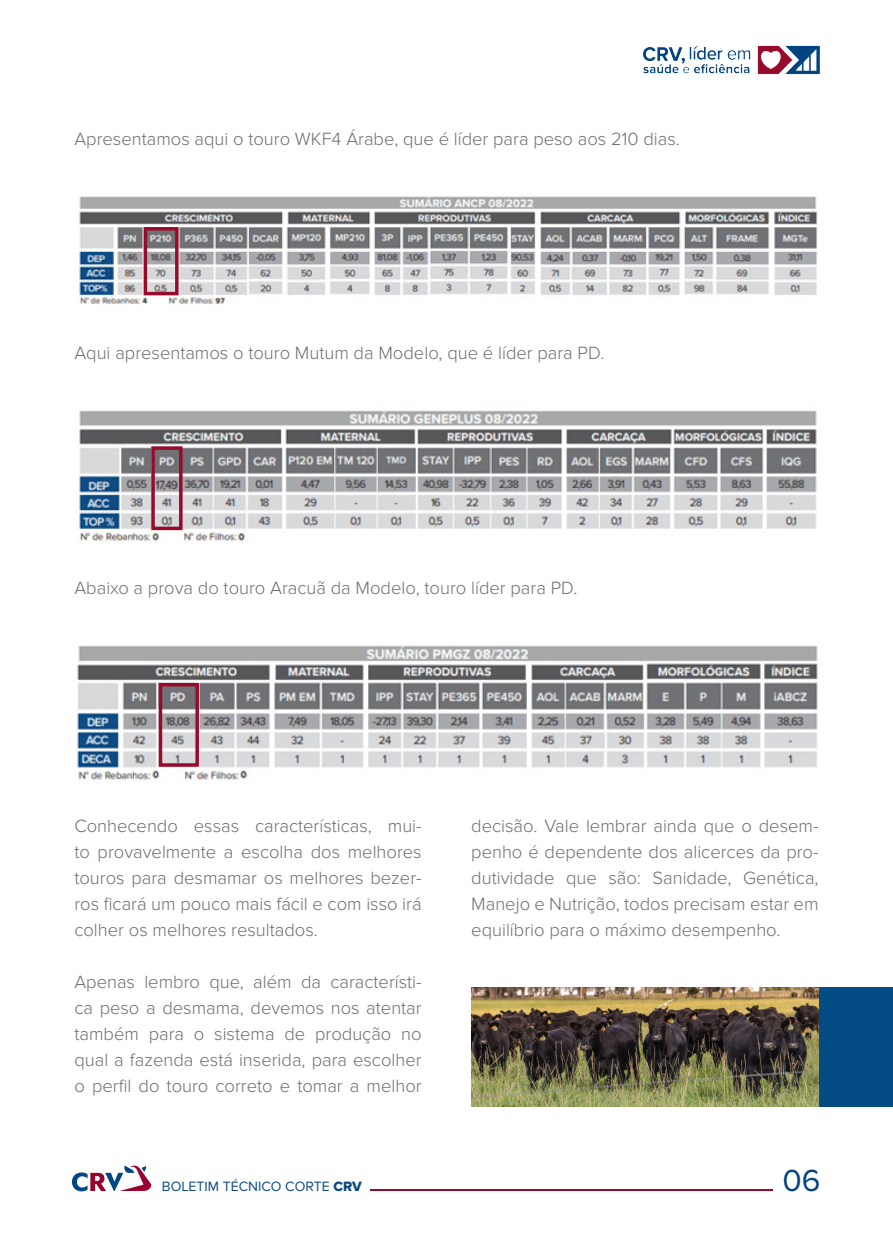
<style>
.page{position:relative;width:893px;height:1241px;background:#fff}
.page>*{position:absolute;margin:0;border:0;box-sizing:border-box;transform-origin:0 0}
.t1{font:31.68px "Proxima Nova";color:#014380}
.t2{font:300 18.38px/25.9px "Proxima Nova";color:#6c6d70;text-align:justify}
.t3{font:14px "Proxima Nova";color:#0b4982}
.s1{font-family:"Proxima Nova Extrabld"}
</style>
<div class="page">
<div style="left:607px;top:987px;width:286px;height:119px;background:#034d84"></div>
<img style="left:76px;top:642px;width:742px;height:140px">
<img style="left:77px;top:410px;width:740px;height:133px">
<img style="left:75px;top:196px;width:742px;height:108px">
<hr style="left:370px;top:1189px;width:403px;height:1px;background:#980a2b">
<svg style="left:72px;top:1165px;width:79px;height:26px"></svg>
<img style="left:643px;top:45px;width:177px;height:30px">
<img style="left:471px;top:987px;width:348px;height:119px">
<div style="left:144px;top:227px;width:35px;height:68px;border:4px solid #980a2b"></div>
<div style="left:151px;top:446px;width:32px;height:84px;border:4px solid #980a2b"></div>
<div style="left:159px;top:682px;width:40px;height:84px;border:4px solid #980a2b"></div>
<p class="t2" style="left:74px;top:127px;width:607px">Apresentamos aqui o touro WKF4 Árabe, que é líder para peso aos 210 dias.</p>
<p class="t2" style="left:74px;top:341px;width:531px">Aqui apresentamos o touro Mutum da Modelo, que é líder para PD.</p>
<p class="t2" style="left:74px;top:575px;width:504px">Abaixo a prova do touro Aracuã da Modelo, touro líder para PD.</p>
<p class="t2" style="left:74px;top:814px;width:349px">Conhecendo essas características, mui&shy;to provavelmente a escolha dos melhores touros para desmamar os melhores bezer&shy;ros ficará um pouco mais fácil e com isso irá colher os melhores resultados.</p>
<p class="t2" style="left:74px;top:969px;width:349px">Apenas lembro que, além da característi&shy;ca peso a desmama, devemos nos atentar também para o sistema de produção no qual a fazenda está inserida, para escolher o perfil do touro correto e tomar a melhor</p>
<p class="t2" style="left:471px;top:814px;width:349px">decisão. Vale lembrar ainda que o desem&shy;penho é dependente dos alicerces da pro&shy;dutividade que são: Sanidade, Genética, Manejo e Nutrição, todos precisam estar em equilíbrio para o máximo desempenho.</p>
<p class="t3" style="left:162px;top:1178px;width:202px">BOLETIM TÉCNICO CORTE <span class="s1">CRV</span></p>
<p class="t1" style="left:783px;top:1162px;width:40px">06</p>
</div>
